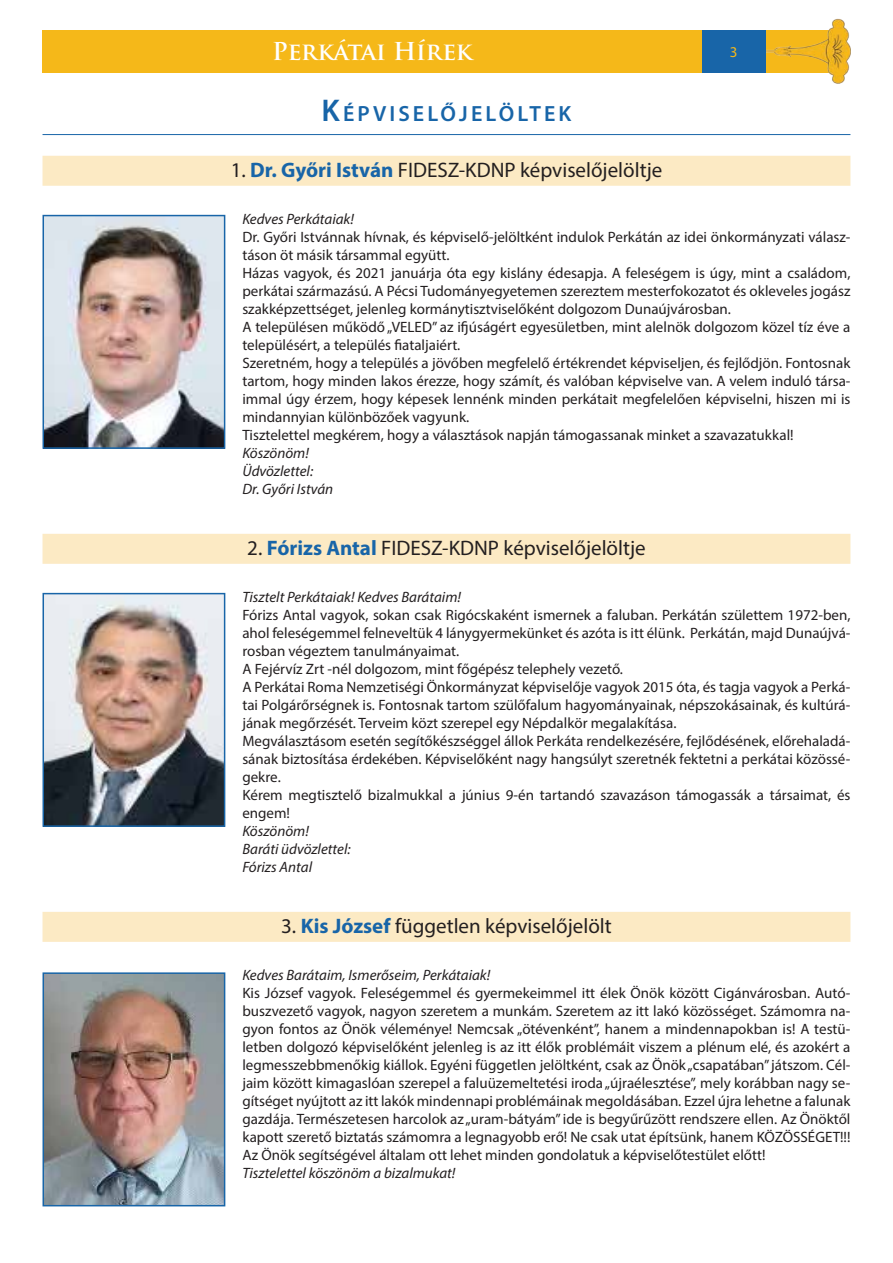
<style>
.page{position:relative;width:893px;height:1263px;background:#fff}
.page>*{position:absolute;margin:0;border:0;box-sizing:border-box;transform-origin:0 0}
.t1{font:700 24px "Trajan Pro";letter-spacing:-.01em;color:#fff}
.t2{font:600 22.05px "Myriad Pro";letter-spacing:.145em;color:#1865a8}
.t3{font:21px "Myriad Pro";color:#231f20}
.t4{font:15px/18px "Myriad Pro";color:#231f20}
.t5{font:italic 15px/18px "Myriad Pro";color:#231f20}
.t6{font:15px "Myriad Pro";color:#f5b819}
.s1{font-size:31.5px}
.s2{font-weight:700;color:#1865a8}
</style>
<div class="page">
<div style="left:43px;top:30px;width:795px;height:42px;background:#f5b819"></div>
<img style="left:752px;top:18px;width:98px;height:66px">
<div style="left:702px;top:30px;width:63px;height:42px;background:#1865a8"></div>
<div style="left:43px;top:156px;width:807px;height:30px;background:#fceac4"></div>
<div style="left:43px;top:534px;width:807px;height:30px;background:#fceac4"></div>
<div style="left:43px;top:912px;width:807px;height:30px;background:#fceac4"></div>
<img style="left:46px;top:218px;width:176px;height:228px">
<div style="left:43px;top:215px;width:182px;height:234px;border:2px solid #1865a8"></div>
<img style="left:46px;top:596px;width:176px;height:228px">
<div style="left:43px;top:593px;width:182px;height:234px;border:2px solid #1865a8"></div>
<img style="left:46px;top:975px;width:176px;height:228px">
<div style="left:43px;top:972px;width:182px;height:234px;border:2px solid #1865a8"></div>
<hr style="left:43px;top:134px;width:807px;height:1px;background:#1865a8">
<h1 class="t1" style="left:272px;top:36px;width:202px">Perkátai Hírek</h1>
<p class="t6" style="left:730px;top:42px;width:9px">3</p>
<h2 class="t2" style="left:322px;top:100px;width:251px"><span class="s1">K</span>ÉPVISELŐJELÖLTEK</h2>
<h3 class="t3" style="left:231px;top:157px;width:433px">1. <span class="s2">Dr. Győri István</span> FIDESZ-KDNP képviselőjelöltje</h3>
<p class="t5" style="left:242px;top:210px;width:113px">Kedves Perkátaiak!</p>
<p class="t4" style="left:242px;top:228px;width:610px">Dr. Győri Istvánnak hívnak, és képviselő-jelöltként indulok Perkátán az idei önkormányzati válasz&shy;táson öt másik társammal együtt.<br>Házas vagyok, és 2021 januárja óta egy kislány édesapja. A feleségem is úgy, mint a családom, perkátai származású. A Pécsi Tudományegyetemen szereztem mesterfokozatot és okleveles jogász szakképzettséget, jelenleg kormánytisztviselőként dolgozom Dunaújvárosban.<br>A településen működő „VELED” az ifjúságért egyesületben, mint alelnök dolgozom közel tíz éve a településért, a település fiataljaiért.<br>Szeretném, hogy a település a jövőben megfelelő értékrendet képviseljen, és fejlődjön. Fontosnak tartom, hogy minden lakos érezze, hogy számít, és valóban képviselve van. A velem induló társa&shy;immal úgy érzem, hogy képesek lennénk minden perkátait megfelelően képviselni, hiszen mi is mindannyian különbözőek vagyunk.<br>Tisztelettel megkérem, hogy a választások napján támogassanak minket a szavazatukkal!</p>
<p class="t5" style="left:242px;top:444px;width:92px">Köszönöm!<br>Üdvözlettel:<br>Dr. Győri István</p>
<h3 class="t3" style="left:247px;top:535px;width:400px">2. <span class="s2">Fórizs Antal</span> FIDESZ-KDNP képviselőjelöltje</h3>
<p class="t5" style="left:242px;top:588px;width:220px">Tisztelt Perkátaiak! Kedves Barátaim!</p>
<p class="t4" style="left:242px;top:606px;width:610px">Fórizs Antal vagyok, sokan csak Rigócskaként ismernek a faluban. Perkátán születtem 1972-ben, ahol feleségemmel felneveltük 4 lánygyermekünket és azóta is itt élünk. Perkátán, majd Dunaújvá&shy;rosban végeztem tanulmányaimat.<br>A Fejérvíz Zrt -nél dolgozom, mint főgépész telephely vezető.<br>A Perkátai Roma Nemzetiségi Önkormányzat képviselője vagyok 2015 óta, és tagja vagyok a Perká&shy;tai Polgárőrségnek is. Fontosnak tartom szülőfalum hagyományainak, népszokásainak, és kultúrá&shy;jának megőrzését. Terveim közt szerepel egy Népdalkör megalakítása.<br>Megválasztásom esetén segítőkészséggel állok Perkáta rendelkezésére, fejlődésének, előrehaladá&shy;sának biztosítása érdekében. Képviselőként nagy hangsúlyt szeretnék fektetni a perkátai közössé&shy;gekre.<br>Kérem megtisztelő bizalmukkal a június 9-én tartandó szavazáson támogassák a társaimat, és engem!</p>
<p class="t5" style="left:242px;top:822px;width:110px">Köszönöm!<br>Baráti üdvözlettel:<br>Fórizs Antal</p>
<h3 class="t3" style="left:281px;top:913px;width:332px">3. <span class="s2">Kis József</span> független képviselőjelölt</h3>
<p class="t5" style="left:242px;top:966px;width:249px">Kedves Barátaim, Ismerőseim, Perkátaiak!</p>
<p class="t4" style="left:242px;top:984px;width:610px;text-align:justify">Kis József vagyok. Feleségemmel és gyermekeimmel itt élek Önök között Cigánvárosban. Autó&shy;buszvezető vagyok, nagyon szeretem a munkám. Szeretem az itt lakó közösséget. Számomra na&shy;gyon fontos az Önök véleménye! Nemcsak „ötévenként”, hanem a mindennapokban is! A testü&shy;letben dolgozó képviselőként jelenleg is az itt élők problémáit viszem a plénum elé, és azokért a legmesszebbmenőkig kiállok. Egyéni független jelöltként, csak az Önök „csapatában” játszom. Cél&shy;jaim között kimagaslóan szerepel a faluüzemeltetési iroda „újraélesztése”, mely korábban nagy se&shy;gítséget nyújtott az itt lakók mindennapi problémáinak megoldásában. Ezzel újra lehetne a falunak gazdája. Természetesen harcolok az „uram-bátyám” ide is begyűrűzött rendszere ellen. Az Önöktől kapott szerető biztatás számomra a legnagyobb erő! Ne csak utat építsünk, hanem KÖZÖSSÉGET!!!<br>Az Önök segítségével általam ott lehet minden gondolatuk a képviselőtestület előtt!</p>
<p class="t5" style="left:242px;top:1164px;width:215px">Tisztelettel köszönöm a bizalmukat!</p>
</div>
